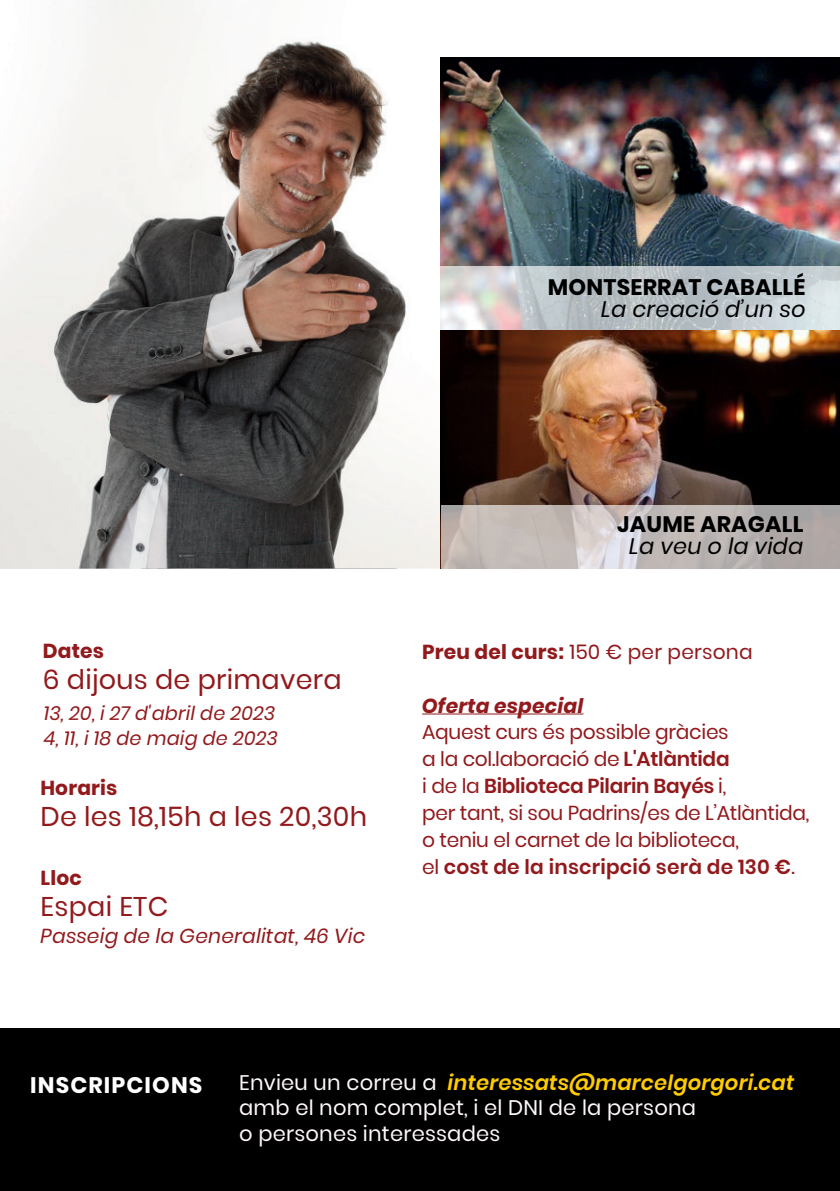
<style>
.page{position:relative;width:840px;height:1191px;background:#fff}
.page>*{position:absolute;margin:0;border:0;box-sizing:border-box;transform-origin:0 0}
.t1{font:27px "Poppins";letter-spacing:.01em;color:#92191c}
.t2{font:700 22.4px "Poppins";letter-spacing:.01em;color:#000001}
.t3{font:italic 22.4px "Poppins";letter-spacing:.01em;color:#000001}
.t4{font:700 22.4px "Poppins";letter-spacing:.05em;color:#fff}
.t5{font:21px/25.2px "Poppins";letter-spacing:.01em;color:#fef8f8}
.t6{font:20.2px/27px "Poppins";letter-spacing:-.015em;color:#92191c}
.t7{font:italic 20.2px "Poppins";letter-spacing:.01em;color:#92191c}
.t8{font:20.2px "Poppins";letter-spacing:.01em;color:#92191c}
.t9{font:700 20.2px "Poppins";letter-spacing:.01em;color:#92191c}
.t10{font:italic 700 20.2px "Poppins";letter-spacing:.01em;color:#92191c}
.t11{font:italic 19.2px/25.6px "Poppins";letter-spacing:.01em;color:#92191c}
.s1{font-weight:700}
.s2{font-weight:600}
.s3{font-weight:600;font-style:italic;color:#fc0}
</style>
<div class="page">
<img style="left:0;top:0;width:781px;height:569px">
<img style="left:440px;top:58px;width:399px;height:447px">
<svg style="left:440px;top:266px;width:399px;height:64px;background:#c5cace"></svg>
<svg style="left:440px;top:505px;width:399px;height:63px;background:#bfb7b5"></svg>
<div style="left:0;top:1028px;width:839px;height:163px;background:#000001"></div>
<hr style="left:422px;top:713px;width:161px;height:1px;background:#92191c">
<p class="t2" style="left:547px;top:274px;width:259px">MONTSERRAT CABALLÉ</p>
<p class="t3" style="left:601px;top:296px;width:206px">La creació d’un so</p>
<p class="t9" style="left:43px;top:639px;width:63px">Dates</p>
<h1 class="t1" style="left:43px;top:664px;width:300px">6 dijous de primavera</h1>
<p class="t11" style="left:44px;top:700px;width:235px">13, 20, i 27 d'abril de 2023<br>4, 11, i 18 de maig de 2023</p>
<p class="t9" style="left:40px;top:776px;width:79px">Horaris</p>
<h1 class="t1" style="left:40px;top:801px;width:328px">De les 18,15h a les 20,30h</h1>
<p class="t9" style="left:41px;top:866px;width:43px">Lloc</p>
<h1 class="t1" style="left:41px;top:891px;width:129px">Espai ETC</h1>
<p class="t7" style="left:41px;top:924px;width:326px">Passeig de la Generalitat, 46 Vic</p>
<p class="t2" style="left:617px;top:511px;width:187px">JAUME ARAGALL</p>
<p class="t3" style="left:629px;top:533px;width:176px">La veu o la vida</p>
<p class="t8" style="left:422px;top:640px;width:332px"><span class="s1">Preu del curs:</span> 150 € per persona</p>
<p class="t10" style="left:422px;top:693px;width:162px">Oferta especial</p>
<p class="t6" style="left:422px;top:719px;width:388px">Aquest curs és possible gràcies<br>a la col.laboració de <span class="s2">L'Atlàntida<br></span>i de la <span class="s2">Biblioteca Pilarin Bayés</span> i,<br>per tant, si sou Padrins/es de L’Atlàntida, o teniu el carnet de la biblioteca,<br>el <span class="s2">cost de la inscripció serà de 130 €</span>.</p>
<p class="t4" style="left:30px;top:1071px;width:174px">INSCRIPCIONS</p>
<p class="t5" style="left:239px;top:1070px;width:556px">Envieu un correu a <span class="s3">interessats@marcelgorgori.cat </span>amb el nom complet, i el DNI de la persona<br>o persones interessades</p>
</div>
